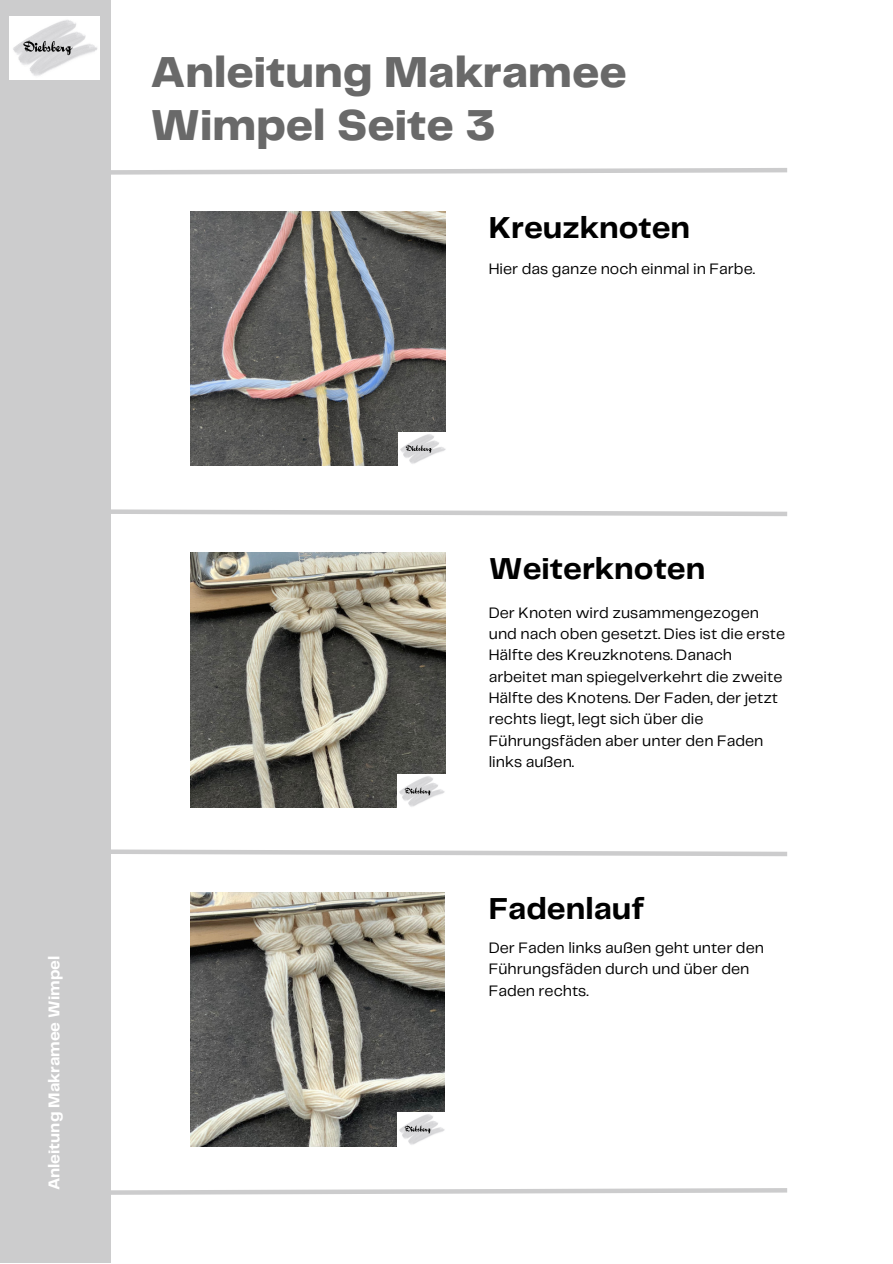
<style>
.page{position:relative;width:893px;height:1264px;background:#fff}
.page>*{position:absolute;margin:0;border:0;box-sizing:border-box;transform-origin:0 0}
.t1{font:800 45px "Telegraf";color:#696969}
.t2{font:700 31.5px "Telegraf";color:#000}
.t3{font:700 16.2px "Telegraf";color:#fff}
.t4{font:15.75px/21.3px "Telegraf";color:#000}
</style>
<div class="page">
<div style="left:0;top:0;width:110px;height:1262px;background:#cccccd"></div>
<svg style="left:110px;top:1185px;width:677px;height:11px"></svg>
<svg style="left:110px;top:507px;width:678px;height:11px"></svg>
<svg style="left:110px;top:847px;width:677px;height:11px"></svg>
<svg style="left:110px;top:166px;width:677px;height:11px"></svg>
<img style="left:10px;top:17px;width:90px;height:63px">
<img style="left:190px;top:552px;width:255px;height:255px">
<img style="left:397px;top:774px;width:48px;height:33px">
<img style="left:190px;top:892px;width:254px;height:254px">
<img style="left:397px;top:1112px;width:48px;height:34px">
<img style="left:191px;top:211px;width:254px;height:254px">
<img style="left:398px;top:432px;width:48px;height:33px">
<p class="t1" style="left:150px;top:53px;width:478px">Anleitung Makramee</p>
<p class="t1" style="left:150px;top:106px;width:347px">Wimpel Seite 3</p>
<p class="t2" style="left:488px;top:214px;width:203px">Kreuzknoten</p>
<p class="t4" style="left:488px;top:259px;width:268px">Hier das ganze noch einmal in Farbe.</p>
<p class="t3" style="left:47px;top:1190px;width:236px;rotate:-90deg">Anleitung Makramee Wimpel</p>
<p class="t2" style="left:488px;top:555px;width:218px">Weiterknoten</p>
<p class="t4" style="left:488px;top:602px;width:298px">Der Knoten wird zusammengezogen und nach oben gesetzt. Dies ist die erste Hälfte des Kreuzknotens. Danach arbeitet man spiegelverkehrt die zweite Hälfte des Knotens. Der Faden, der jetzt rechts liegt, legt sich über die Führungsfäden aber unter den Faden links außen.</p>
<p class="t2" style="left:488px;top:894px;width:157px">Fadenlauf</p>
<p class="t4" style="left:488px;top:938px;width:277px">Der Faden links außen geht unter den<br>Führungsfäden durch und über den<br>Faden rechts.</p>
</div>
